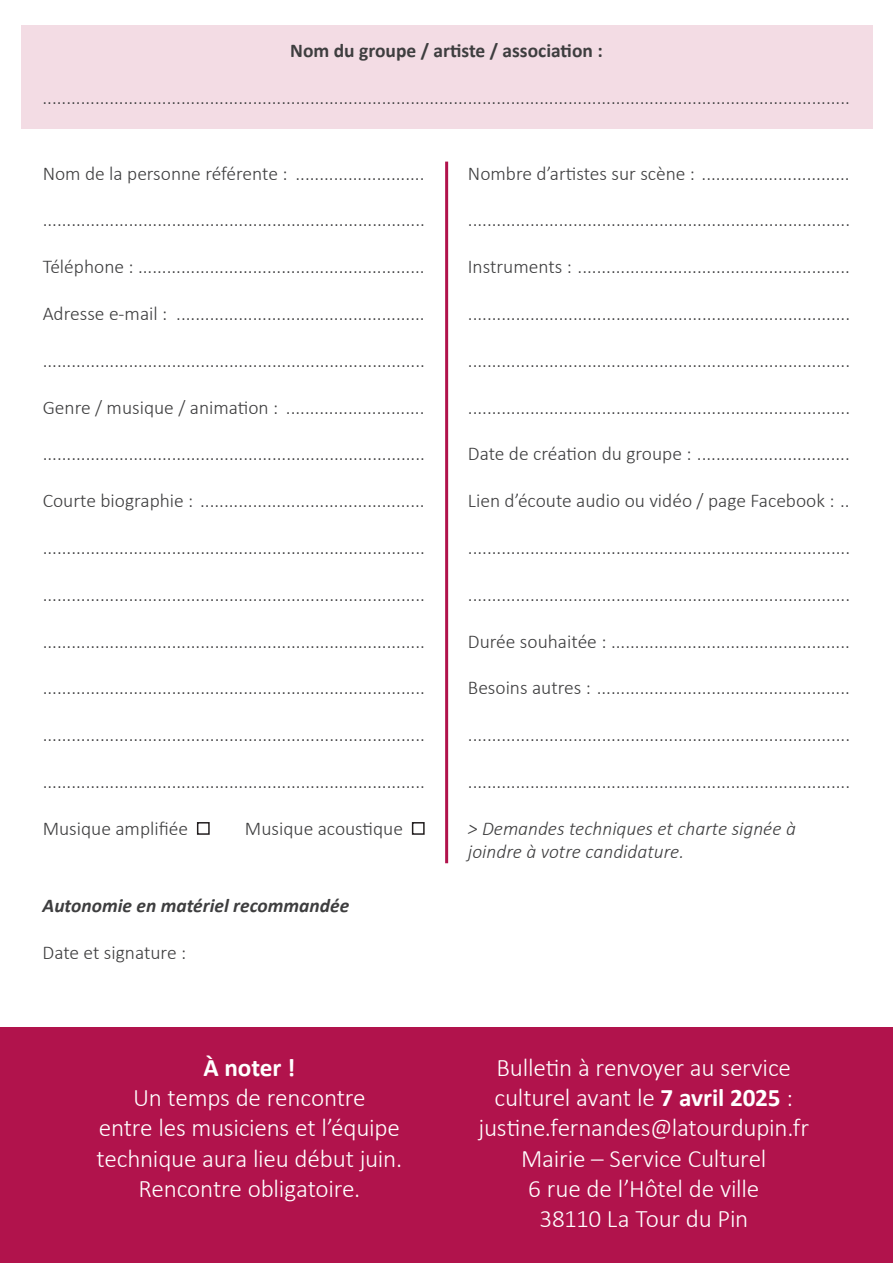
<style>
.page{position:relative;width:893px;height:1263px;background:#fff}
.page>*{position:absolute;margin:0;border:0;box-sizing:border-box;transform-origin:0 0}
.t1{font:300 25.2px/30.3px "Calibri";letter-spacing:-.01em;color:#fff;text-align:center}
.t2{font:700 25.2px "Calibri";letter-spacing:-.005em;color:#fff}
.t3{font:300 19.5px "Calibri";color:#3e3e3f}
.t4{font:italic 300 19.5px/23.4px "Calibri";color:#3e3e3f}
.t5{font:700 19.5px "Calibri";color:#3e3e3f}
.t6{font:italic 700 19.5px "Calibri";color:#3e3e3f}
.s1{font-weight:700}
</style>
<div class="page">
<div style="left:21px;top:26px;width:852px;height:103px;background:#f3dce4"></div>
<div style="left:0;top:1028px;width:893px;height:235px;background:#b1134c"></div>
<div style="left:197px;top:822px;width:13px;height:13px;border:2px solid #231f20"></div>
<div style="left:412px;top:822px;width:13px;height:13px;border:2px solid #231f20"></div>
<hr style="left:445px;top:162px;width:3px;height:701px;background:#b1134c">
<p class="t5" style="left:290px;top:37px;width:314px">Nom du groupe / artiste / association :</p>
<p class="t3" style="left:43px;top:90px;width:809px">.........................................................................................................................................................................</p>
<p class="t3" style="left:43px;top:166px;width:383px">Nom de la personne référente : ...........................</p>
<p class="t3" style="left:43px;top:212px;width:384px">................................................................................</p>
<p class="t3" style="left:43px;top:259px;width:384px">Téléphone : ............................................................</p>
<p class="t3" style="left:43px;top:306px;width:383px">Adresse e-mail : ....................................................</p>
<p class="t3" style="left:43px;top:353px;width:384px">................................................................................</p>
<p class="t3" style="left:43px;top:395px;width:383px">Genre / musique / animation : .............................</p>
<p class="t3" style="left:43px;top:446px;width:384px">................................................................................</p>
<p class="t3" style="left:43px;top:493px;width:383px">Courte biographie : ...............................................</p>
<p class="t3" style="left:43px;top:540px;width:384px">................................................................................</p>
<p class="t3" style="left:43px;top:587px;width:384px">................................................................................</p>
<p class="t3" style="left:43px;top:634px;width:384px">................................................................................</p>
<p class="t3" style="left:43px;top:680px;width:384px">................................................................................</p>
<p class="t3" style="left:43px;top:727px;width:384px">................................................................................</p>
<p class="t3" style="left:43px;top:774px;width:384px">................................................................................</p>
<p class="t3" style="left:43px;top:816px;width:147px">Musique amplifiée</p>
<p class="t3" style="left:245px;top:816px;width:160px">Musique acoustique</p>
<p class="t6" style="left:43px;top:894px;width:308px">Autonomie en matériel recommandée</p>
<p class="t3" style="left:43px;top:945px;width:145px">Date et signature :</p>
<p class="t2" style="left:203px;top:1052px;width:94px">À noter !</p>
<p class="t1" style="left:97px;top:1084px;width:307px">Un temps de rencontre<br>entre les musiciens et l’équipe technique aura lieu début juin.<br>Rencontre obligatoire.</p>
<p class="t3" style="left:468px;top:161px;width:383px">Nombre d’artistes sur scène : ...............................</p>
<p class="t3" style="left:468px;top:212px;width:384px">................................................................................</p>
<p class="t3" style="left:468px;top:259px;width:384px">Instruments : .........................................................</p>
<p class="t3" style="left:468px;top:306px;width:384px">................................................................................</p>
<p class="t3" style="left:468px;top:353px;width:384px">................................................................................</p>
<p class="t3" style="left:468px;top:400px;width:384px">................................................................................</p>
<p class="t3" style="left:468px;top:442px;width:383px">Date de création du groupe : ................................</p>
<p class="t3" style="left:468px;top:493px;width:383px">Lien d’écoute audio ou vidéo / page Facebook : ..</p>
<p class="t3" style="left:468px;top:540px;width:384px">................................................................................</p>
<p class="t3" style="left:468px;top:587px;width:384px">................................................................................</p>
<p class="t3" style="left:468px;top:634px;width:383px">Durée souhaitée : ..................................................</p>
<p class="t3" style="left:468px;top:680px;width:384px">Besoins autres : .....................................................</p>
<p class="t3" style="left:468px;top:727px;width:384px">................................................................................</p>
<p class="t3" style="left:468px;top:774px;width:384px">................................................................................</p>
<p class="t4" style="left:468px;top:818px;width:329px">&gt; Demandes techniques et charte signée à joindre à votre candidature.</p>
<p class="t1" style="left:479px;top:1052px;width:332px">Bulletin à renvoyer au service culturel avant le <span class="s1">7 avril 2025</span> : justine.fernandes@latourdupin.fr<br>Mairie – Service Culturel<br>6 rue de l’Hôtel de ville<br>38110 La Tour du Pin</p>
</div>
